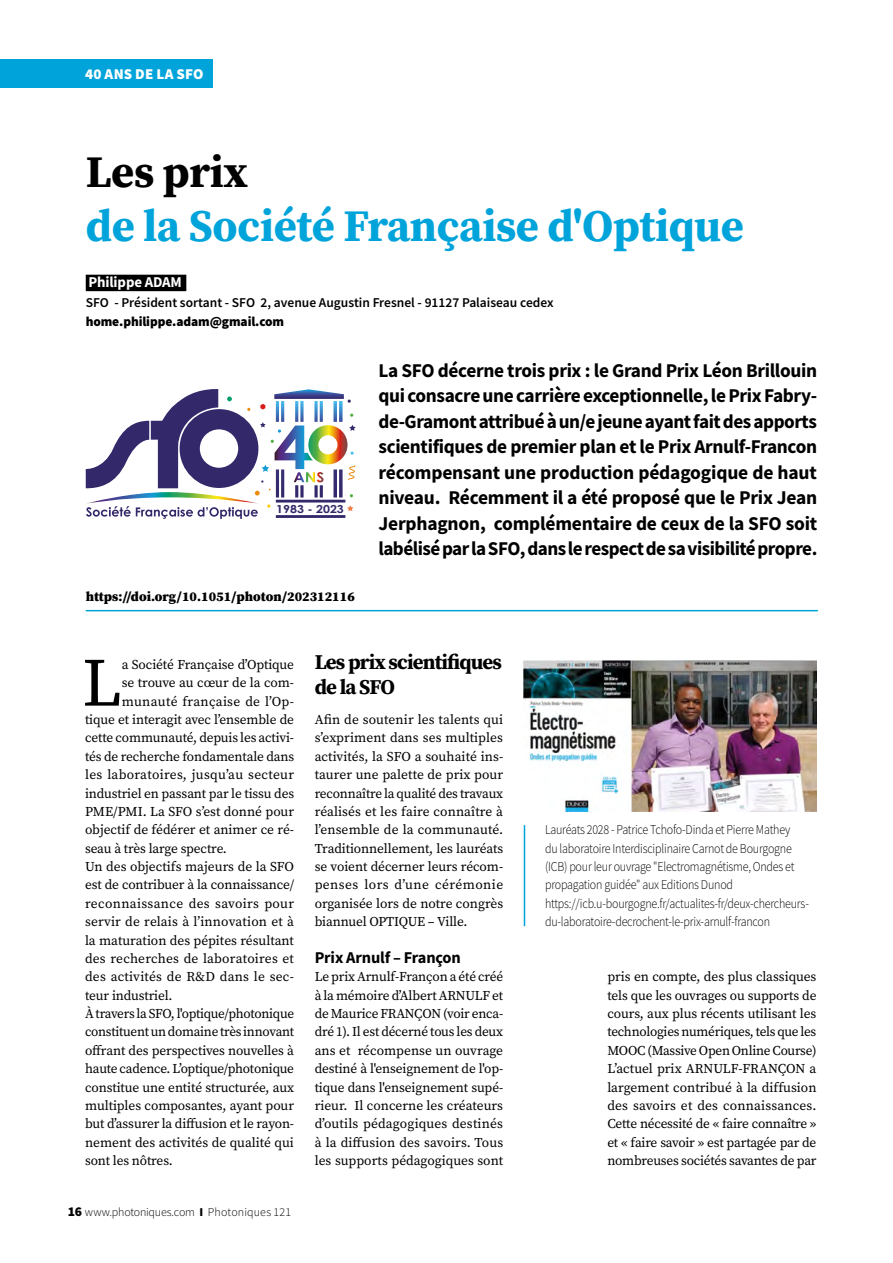
<style>
.page{position:relative;width:893px;height:1263px;background:#fff}
.page>*{position:absolute;margin:0;border:0;box-sizing:border-box;transform-origin:0 0}
.t1{font:68.4px "Source Serif Pro";color:#000}
.t2{font:700 45px "Source Serif Pro";letter-spacing:-.01em;color:#00a4da}
.t3{font:700 45px "Source Serif Pro";letter-spacing:-.01em;color:#000}
.t4{font:700 21px/25.2px "Source Serif Pro";letter-spacing:-.04em;color:#000}
.t5{font:700 19.5px/25.5px "Source Sans Pro";letter-spacing:-.025em;color:#000;text-align:justify}
.t6{font:700 16.5px "Source Sans Pro";letter-spacing:-.01em;color:#000}
.t7{font:700 15px "Source Sans Pro";letter-spacing:-.01em;color:#fff}
.t8{font:900 15px "Source Sans Pro";letter-spacing:.015em;color:#fff}
.t9{font:13.5px/18.3px "Source Serif Pro";letter-spacing:-.01em;color:#000;text-align:justify}
.t10{font:300 13.5px/18.3px "Source Sans Pro";letter-spacing:-.02em;color:#000;scale:.89 1}
.t11{font:600 13.5px "Source Sans Pro";color:#000}
.t12{font:13.5px "Source Serif Pro";letter-spacing:.015em;color:#000}
.t13{font:13.5px "Source Serif Pro";letter-spacing:.02em;color:#000}
.t14{font:900 13.5px "Source Serif Pro";color:#000}
.t15{font:13.5px "Source Serif Pro";letter-spacing:-.03em;color:#000}
.t16{font:13.5px "Source Serif Pro";letter-spacing:.01em;color:#000}
.t17{font:13.5px "Source Serif Pro";letter-spacing:.025em;color:#000}
.t18{font:900 13.5px "Source Sans Pro";letter-spacing:-.01em;color:#000}
.t19{font:300 12px "Source Sans Pro";letter-spacing:.005em;color:#000}
.t20{font:700 11.1px "Century Gothic Pro";color:#33286a;scale:1.12 1}
.s1{font-weight:900;font-size:13.5px}
.s2{font-weight:900}
</style>
<div class="page">
<hr style="left:86px;top:610px;width:732px;height:1px;background:#00a4da">
<svg style="left:86px;top:389px;width:270px;height:130px"></svg>
<div style="left:86px;top:275px;width:100px;height:16px;background:#000"></div>
<img style="left:524px;top:660px;width:292px;height:152px">
<hr style="left:524px;top:825px;width:1px;height:101px;background:#00a4da">
<div style="left:0;top:59px;width:213px;height:29px;background:#00a4da"></div>
<p class="t8" style="left:85px;top:64px;width:120px">40 ANS DE LA SFO</p>
<h2 class="t3" style="left:86px;top:141px;width:164px">Les prix</h2>
<h2 class="t2" style="left:86px;top:195px;width:660px">de la Société Française d'Optique</h2>
<p class="t7" style="left:88px;top:272px;width:95px">Philippe ADAM</p>
<p class="t11" style="left:86px;top:294px;width:469px">SFO - Président sortant - SFO 2, avenue Augustin Fresnel - 91127 Palaiseau cedex</p>
<p class="t18" style="left:86px;top:313px;width:200px">home.philippe.adam@gmail.com</p>
<p class="t20" style="left:276px;top:502px;width:62px">1983 - 2023</p>
<p class="t14" style="left:86px;top:587px;width:271px">https://doi.org/10.1051/photon/202312116</p>
<p class="t5" style="left:378px;top:357px;width:440px">La SFO décerne trois prix : le Grand Prix Léon Brillouin qui consacre une carrière exceptionnelle, le Prix Fabry&shy;de-Gramont attribué à un/e jeune ayant fait des apports scientifiques de premier plan et le Prix Arnulf-Francon récompensant une production pédagogique de haut niveau. Récemment il a été proposé que le Prix Jean Jerphagnon, complémentaire de ceux de la SFO soit labélisé par la SFO, dans le respect de sa visibilité propre.</p>
<h1 class="t1" style="left:82px;top:637px;width:42px">L</h1>
<p class="t9" style="left:122px;top:655px;width:174px">a Société Française d’Optique</p>
<p class="t9" style="left:122px;top:674px;width:174px">se trouve au cœur de la com-</p>
<p class="t13" style="left:122px;top:692px;width:174px">munauté française de l’Op-</p>
<p class="t9" style="left:85px;top:710px;width:211px">tique et interagit avec l’ensemble de</p>
<p class="t9" style="left:85px;top:729px;width:211px">cette communauté, depuis les activi-</p>
<p class="t9" style="left:85px;top:747px;width:211px">tés de recherche fondamentale dans</p>
<p class="t13" style="left:85px;top:766px;width:210px">les laboratoires, jusqu’au secteur</p>
<p class="t9" style="left:85px;top:784px;width:211px">industriel en passant par le tissu des</p>
<p class="t9" style="left:85px;top:802px;width:211px">PME/PMI. La SFO s’est donné pour</p>
<p class="t9" style="left:85px;top:821px;width:211px">objectif de fédérer et animer ce ré-</p>
<p class="t9" style="left:85px;top:839px;width:143px">seau à très large spectre.</p>
<p class="t9" style="left:85px;top:857px;width:211px">Un des objectifs majeurs de la SFO</p>
<p class="t9" style="left:85px;top:876px;width:211px">est de contribuer à la connaissance/</p>
<p class="t17" style="left:85px;top:894px;width:211px">reconnaissance des savoirs pour</p>
<p class="t16" style="left:85px;top:913px;width:210px">servir de relais à l’innovation et à</p>
<p class="t9" style="left:85px;top:931px;width:210px">la maturation des pépites résultant</p>
<p class="t12" style="left:85px;top:949px;width:210px">des recherches de laboratoires et</p>
<p class="t12" style="left:85px;top:968px;width:210px">des activités de R&amp;D dans le sec-</p>
<p class="t9" style="left:85px;top:986px;width:89px">teur industriel.</p>
<p class="t15" style="left:85px;top:1004px;width:211px">À travers la SFO, l'optique/photonique</p>
<p class="t9" style="left:85px;top:1023px;width:211px">constituent un domaine très innovant</p>
<p class="t9" style="left:85px;top:1041px;width:210px">offrant des perspectives nouvelles à</p>
<p class="t9" style="left:85px;top:1059px;width:210px">haute cadence. L’optique/photonique</p>
<p class="t9" style="left:85px;top:1078px;width:211px">constitue une entité structurée, aux</p>
<p class="t9" style="left:85px;top:1096px;width:210px">multiples composantes, ayant pour</p>
<p class="t9" style="left:85px;top:1115px;width:211px">but d’assurer la diffusion et le rayon-</p>
<p class="t9" style="left:85px;top:1133px;width:210px">nement des activités de qualité qui</p>
<p class="t9" style="left:85px;top:1151px;width:89px">sont les nôtres.</p>
<p class="t19" style="left:68px;top:1205px;width:225px"><span class="s1">16</span> www.photoniques.com <span class="s2">I</span> Photoniques 121</p>
<h3 class="t4" style="left:315px;top:649px;width:189px">Les prix scientifiques de la SFO</h3>
<p class="t9" style="left:315px;top:710px;width:190px">Afin de soutenir les talents qui s’expriment dans ses multiples activités, la SFO a souhaité ins&shy;taurer une palette de prix pour reconnaître la qualité des travaux réalisés et les faire connaître à l’ensemble de la communauté.<br>Traditionnellement, les lauréats se voient décerner leurs récom&shy;penses lors d’une cérémonie organisée lors de notre congrès biannuel OPTIQUE – Ville.</p>
<p class="t6" style="left:315px;top:946px;width:148px">Prix Arnulf – Françon</p>
<p class="t9" style="left:315px;top:968px;width:190px">Le prix Arnulf-Françon a été créé à la mémoire d’Albert ARNULF et de Maurice FRANÇON (voir enca&shy;dré 1). Il est décerné tous les deux ans et récompense un ouvrage destiné à l'enseignement de l'op&shy;tique dans l'enseignement supé&shy;rieur. Il concerne les créateurs d’outils pédagogiques destinés à la diffusion des savoirs. Tous les supports pédagogiques sont</p>
<p class="t10" style="left:545px;top:821px;width:298px">Lauréats 2028 - Patrice Tchofo-Dinda et Pierre Mathey<br>du laboratoire Interdisciplinaire Carnot de Bourgogne (ICB) pour leur ouvrage "Electromagnétisme, Ondes et propagation guidée" aux Editions Dunod https://icb.u-bourgogne.fr/actualites-fr/deux-chercheurs&shy;du-laboratoire-decrochent-le-prix-arnulf-francon</p>
<p class="t9" style="left:607px;top:968px;width:211px">pris en compte, des plus classiques tels que les ouvrages ou supports de cours, aux plus récents utilisant les technologies numériques, tels que les MOOC (Massive Open Online Course)<br>L’actuel prix ARNULF-FRANÇON a largement contribué à la diffusion des savoirs et des connaissances.<br>Cette nécessité de « faire connaître » et « faire savoir » est partagée par de nombreuses sociétés savantes de par</p>
</div>
